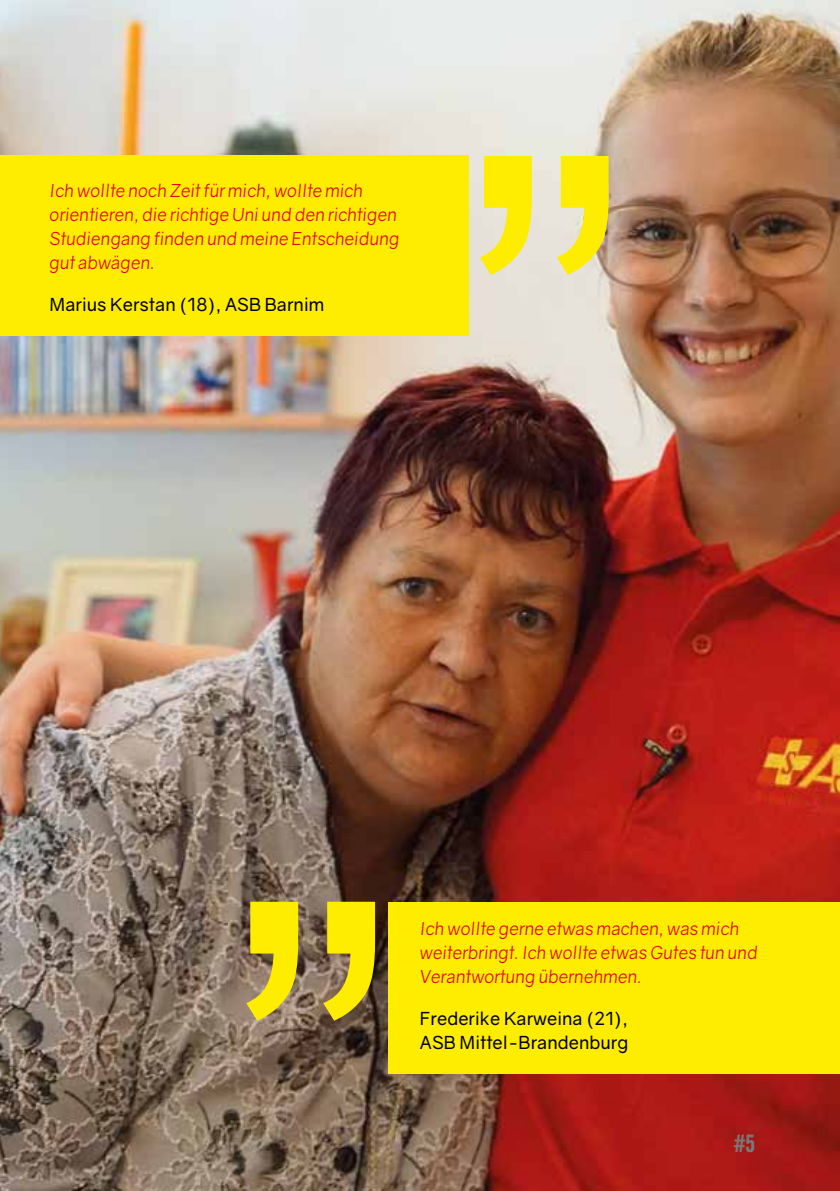
<style>
.page{position:relative;width:840px;height:1191px;background:#fff}
.page>*{position:absolute;margin:0;border:0;box-sizing:border-box;transform-origin:0 0}
.t1{font:24px "Veneer";color:#7c7b7b}
.t2{font:italic 18px/24px "Gravity";color:#e30613}
.t3{font:18px/24px "Gravity";color:#000}
</style>
<div class="page">
<img style="left:1px;top:0;width:838px;height:1191px">
<img style="left:0;top:0;width:1px;height:1191px">
<div style="left:388px;top:902px;width:451px;height:171px;background:#ffed00"></div>
<svg style="left:479px;top:156px;width:129px;height:119px;background:#f2e765"></svg>
<div style="left:0;top:156px;width:468px;height:180px;background:#ffed00"></div>
<svg style="left:246px;top:901px;width:129px;height:119px;background:#c3b02a"></svg>
<p class="t2" style="left:50px;top:179px;width:351px">Ich wollte noch Zeit für mich, wollte mich orientieren, die richtige Uni und den richtigen Studiengang finden und meine Entscheidung gut abwägen.</p>
<p class="t3" style="left:50px;top:293px;width:276px">Marius Kerstan (18), ASB Barnim</p>
<p class="t2" style="left:420px;top:916px;width:339px">Ich wollte gerne etwas machen, was mich weiterbringt. Ich wollte etwas Gutes tun und<br>Verantwortung übernehmen.</p>
<p class="t3" style="left:420px;top:1006px;width:210px">Frederike Karweina (21),<br>ASB Mittel-Brandenburg</p>
<h1 class="t1" style="left:733px;top:1128px;width:22px">#5</h1>
</div>
